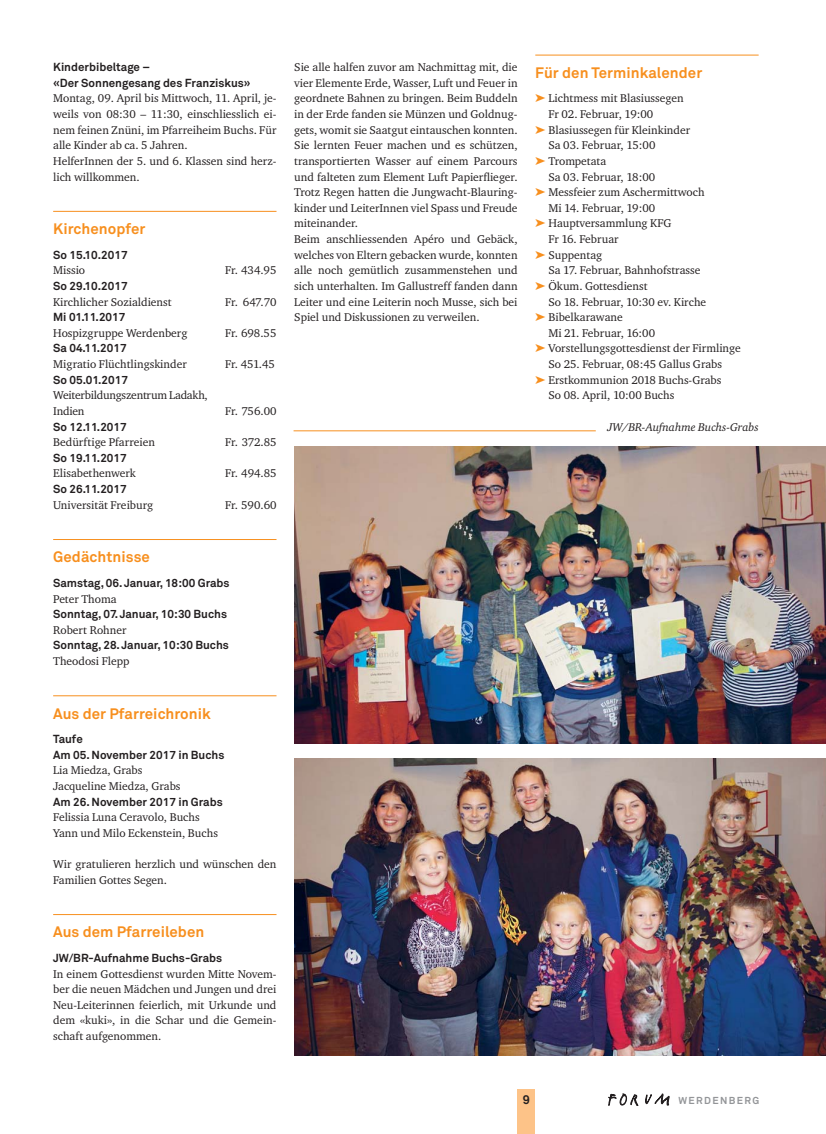
<style>
.page{position:relative;width:826px;height:1134px;background:#fff}
.page>*{position:absolute;margin:0;border:0;box-sizing:border-box;transform-origin:0 0}
.t1{font:700 15px "Akkurat";letter-spacing:.005em;color:#f78f1e}
.t2{font:700 12.5px "Akkurat";color:#231f20}
.t3{font:11.5px/15.6px "Charter ITC";color:#231f20}
.t4{font:700 11.5px/15.6px "Akkurat";color:#231f20}
.t5{font:11.5px/15.6px "Charter ITC";letter-spacing:-.02em;color:#231f20}
.t6{font:italic 11.5px "Charter ITC";color:#231f20}
.t7{font:700 10px "Akkurat";letter-spacing:.14em;color:#939598}
</style>
<div class="page">
<svg style="left:645px;top:1094px;width:24px;height:11px"></svg>
<svg style="left:608px;top:1094px;width:30px;height:12px"></svg>
<div style="left:517px;top:1090px;width:18px;height:44px;background:#fdc388"></div>
<hr style="left:53px;top:211px;width:223px;height:1px;background:#f78f1e">
<hr style="left:53px;top:539px;width:223px;height:1px;background:#f78f1e">
<hr style="left:53px;top:695px;width:223px;height:1px;background:#f78f1e">
<hr style="left:53px;top:914px;width:223px;height:1px;background:#f78f1e">
<hr style="left:535px;top:55px;width:223px;height:1px;background:#f78f1e">
<hr style="left:293px;top:431px;width:302px;height:1px;background:#f78f1e">
<img style="left:294px;top:446px;width:532px;height:297px">
<img style="left:294px;top:759px;width:532px;height:297px">
<p class="t4" style="left:53px;top:61px;width:199px">Kinderbibeltage –<br>«Der Sonnengesang des Franziskus»</p>
<p class="t3" style="left:53px;top:91px;width:225px">Montag, 09. April bis Mittwoch, 11. April, je&shy;weils von 08:30 – 11:30, einschliesslich ei&shy;nem feinen Znüni, im Pfarreiheim Buchs. Für alle Kinder ab ca. 5 Jahren.<br>HelferInnen der 5. und 6. Klassen sind herz&shy;lich willkommen.</p>
<h1 class="t1" style="left:53px;top:224px;width:94px">Kirchenopfer</h1>
<p class="t4" style="left:53px;top:248px;width:76px">So 15.10.2017</p>
<p class="t3" style="left:53px;top:263px;width:33px">Missio</p>
<p class="t3" style="left:225px;top:263px;width:53px">Fr. 434.95</p>
<p class="t4" style="left:53px;top:279px;width:76px">So 29.10.2017</p>
<p class="t3" style="left:53px;top:294px;width:120px">Kirchlicher Sozialdienst</p>
<p class="t3" style="left:225px;top:294px;width:53px">Fr. 647.70</p>
<p class="t4" style="left:53px;top:311px;width:74px">Mi 01.11.2017</p>
<p class="t3" style="left:53px;top:325px;width:136px">Hospizgruppe Werdenberg</p>
<p class="t3" style="left:225px;top:325px;width:53px">Fr. 698.55</p>
<p class="t4" style="left:53px;top:342px;width:75px">Sa 04.11.2017</p>
<p class="t3" style="left:53px;top:357px;width:135px">Migratio Flüchtlingskinder</p>
<p class="t3" style="left:225px;top:357px;width:51px">Fr. 451.45</p>
<p class="t4" style="left:53px;top:373px;width:76px">So 05.01.2017</p>
<p class="t5" style="left:53px;top:388px;width:156px">Weiterbildungszentrum Ladakh,<br>Indien</p>
<p class="t3" style="left:225px;top:404px;width:53px">Fr. 756.00</p>
<p class="t4" style="left:53px;top:420px;width:75px">So 12.11.2017</p>
<p class="t3" style="left:53px;top:435px;width:103px">Bedürftige Pfarreien</p>
<p class="t3" style="left:225px;top:435px;width:53px">Fr. 372.85</p>
<p class="t4" style="left:53px;top:451px;width:75px">So 19.11.2017</p>
<p class="t3" style="left:53px;top:466px;width:84px">Elisabethenwerk</p>
<p class="t3" style="left:225px;top:466px;width:53px">Fr. 494.85</p>
<p class="t4" style="left:53px;top:482px;width:75px">So 26.11.2017</p>
<p class="t3" style="left:53px;top:497px;width:101px">Universität Freiburg</p>
<p class="t3" style="left:225px;top:497px;width:53px">Fr. 590.60</p>
<h1 class="t1" style="left:53px;top:552px;width:98px">Gedächtnisse</h1>
<p class="t4" style="left:53px;top:576px;width:178px">Samstag, 06. Januar, 18:00 Grabs</p>
<p class="t3" style="left:53px;top:591px;width:65px">Peter Thoma</p>
<p class="t4" style="left:53px;top:608px;width:175px">Sonntag, 07. Januar, 10:30 Buchs</p>
<p class="t3" style="left:53px;top:622px;width:75px">Robert Rohner</p>
<p class="t4" style="left:53px;top:639px;width:177px">Sonntag, 28. Januar, 10:30 Buchs</p>
<p class="t3" style="left:53px;top:654px;width:78px">Theodosi Flepp</p>
<h1 class="t1" style="left:53px;top:708px;width:159px">Aus der Pfarreichronik</h1>
<p class="t4" style="left:53px;top:733px;width:173px">Taufe<br>Am 05. November 2017 in Buchs</p>
<p class="t3" style="left:53px;top:763px;width:129px">Lia Miedza, Grabs<br>Jacqueline Miedza, Grabs</p>
<p class="t4" style="left:53px;top:795px;width:171px">Am 26. November 2017 in Grabs</p>
<p class="t3" style="left:53px;top:810px;width:166px">Felissia Luna Ceravolo, Buchs<br>Yann und Milo Eckenstein, Buchs</p>
<p class="t3" style="left:53px;top:857px;width:225px">Wir gratulieren herzlich und wünschen den<br>Familien Gottes Segen.</p>
<h1 class="t1" style="left:53px;top:927px;width:153px">Aus dem Pfarreileben</h1>
<p class="t4" style="left:53px;top:951px;width:170px">JW/BR-Aufnahme Buchs-Grabs</p>
<p class="t3" style="left:53px;top:966px;width:225px;text-align:justify">In einem Gottesdienst wurden Mitte Novem&shy;ber die neuen Mädchen und Jungen und drei Neu-Leiterinnen feierlich, mit Urkunde und dem «kuki», in die Schar und die Gemein&shy;schaft aufgenommen.</p>
<p class="t3" style="left:294px;top:60px;width:225px">Sie alle halfen zuvor am Nachmittag mit, die vier Elemente Erde, Wasser, Luft und Feuer in geordnete Bahnen zu bringen. Beim Buddeln in der Erde fanden sie Münzen und Goldnug&shy;gets, womit sie Saatgut eintauschen konnten.<br>Sie lernten Feuer machen und es schützen, transportierten Wasser auf einem Parcours und falteten zum Element Luft Papierflieger.<br>Trotz Regen hatten die Jungwacht-Blauring&shy;kinder und LeiterInnen viel Spass und Freude miteinander.<br>Beim anschliessenden Apéro und Gebäck, welches von Eltern gebacken wurde, konnten alle noch gemütlich zusammenstehen und sich unterhalten. Im Gallustreff fanden dann Leiter und eine Leiterin noch Musse, sich bei Spiel und Diskussionen zu verweilen.</p>
<h1 class="t1" style="left:535px;top:67px;width:168px">Für den Terminkalender</h1>
<p class="t3" style="left:548px;top:91px;width:194px">Lichtmess mit Blasiussegen<br>Fr 02. Februar, 19:00<br>Blasiussegen für Kleinkinder<br>Sa 03. Februar, 15:00<br>Trompetata<br>Sa 03. Februar, 18:00<br>Messfeier zum Aschermittwoch<br>Mi 14. Februar, 19:00<br>Hauptversammlung KFG<br>Fr 16. Februar<br>Suppentag<br>Sa 17. Februar, Bahnhofstrasse<br>Ökum. Gottesdienst<br>So 18. Februar, 10:30 ev. Kirche<br>Bibelkarawane<br>Mi 21. Februar, 16:00<br>Vorstellungsgottesdienst der Firmlinge<br>So 25. Februar, 08:45 Gallus Grabs<br>Erstkommunion 2018 Buchs-Grabs<br>So 08. April, 10:00 Buchs</p>
<p class="t6" style="left:607px;top:421px;width:153px">JW/BR-Aufnahme Buchs-Grabs</p>
<p class="t2" style="left:523px;top:1095px;width:9px">9</p>
<p class="t7" style="left:678px;top:1097px;width:82px">WERDENBERG</p>
</div>
